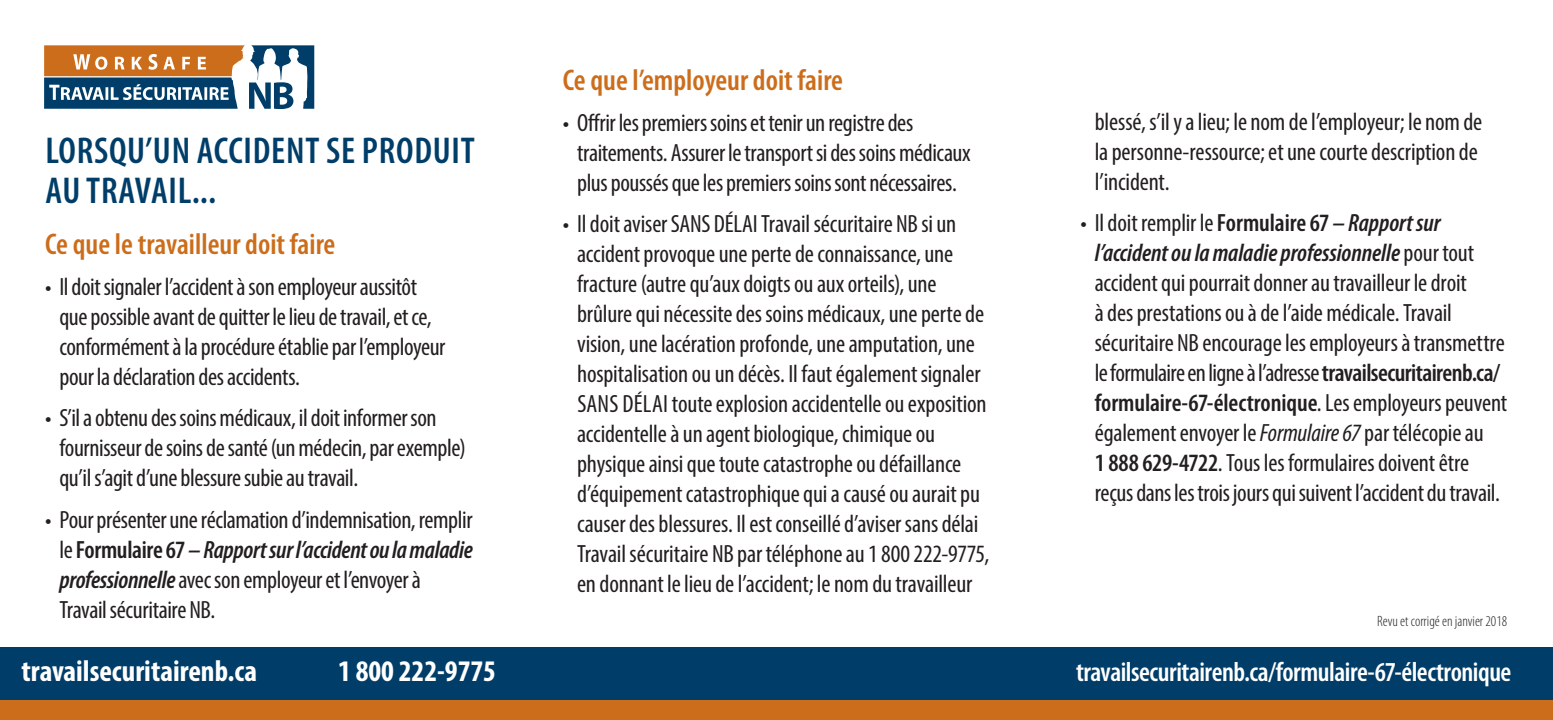
<style>
.page{position:relative;width:1553px;height:720px;background:#fff}
.page>*{position:absolute;margin:0;border:0;box-sizing:border-box;transform-origin:0 0}
.t1{font:600 condensed 37.5px/40px "Myriad Pro";letter-spacing:.02em;color:#003e69}
.t2{font:600 condensed 30px "Myriad Pro";color:#cc6d1b}
.t3{font:700 condensed 30px "Myriad Pro";color:#fff}
.t4{font:600 condensed 27.5px "Myriad Pro";letter-spacing:-.015em;color:#fff}
.t5{font:condensed 25px/30px "Myriad Pro";letter-spacing:-.01em;color:#231f20}
.t6{font:300 condensed 15px "Myriad Pro";color:#231f20}
.s1{font-weight:600}
.s2{font-weight:600;font-style:italic}
.s3{font-style:italic}
</style>
<div class="page">
<div style="left:0;top:647px;width:1552px;height:54px;background:#003e69"></div>
<div style="left:0;top:701px;width:1552px;height:19px;background:#cc6d1b"></div>
<svg style="left:44px;top:45px;width:270px;height:64px"></svg>
<p class="t1" style="left:45px;top:131px;width:431px">LORSQU’UN ACCIDENT SE PRODUIT<br>AU TRAVAIL...</p>
<p class="t2" style="left:45px;top:228px;width:292px">Ce que le travailleur doit faire</p>
<p class="t5" style="left:59px;top:272px;width:387px;text-indent:-14px">• Il doit signaler l’accident à son employeur aussitôt que possible avant de quitter le lieu de travail, et ce, conformément à la procédure établie par l’employeur pour la déclaration des accidents.</p>
<p class="t5" style="left:59px;top:403px;width:408px;text-indent:-14px">• S’il a obtenu des soins médicaux, il doit informer son fournisseur de soins de santé (un médecin, par exemple) qu’il s’agit d’une blessure subie au travail.</p>
<p class="t5" style="left:59px;top:504px;width:415px;text-indent:-14px">• Pour présenter une réclamation d’indemnisation, remplir le <span class="s1">Formulaire 67</span> <span class="s2">– Rapport sur l’accident ou la maladie professionnelle</span> avec son employeur et l’envoyer à Travail sécuritaire NB.</p>
<p class="t3" style="left:22px;top:652px;width:237px">travailsecuritairenb.ca</p>
<p class="t3" style="left:338px;top:652px;width:159px">1 800 222-9775</p>
<p class="t2" style="left:562px;top:63px;width:282px">Ce que l’employeur doit faire</p>
<p class="t5" style="left:577px;top:107px;width:395px;text-indent:-14px">• Offrir les premiers soins et tenir un registre des traitements. Assurer le transport si des soins médicaux plus poussés que les premiers soins sont nécessaires.</p>
<p class="t5" style="left:577px;top:208px;width:414px;text-indent:-14px">• Il doit aviser SANS DÉLAI Travail sécuritaire NB si un accident provoque une perte de connaissance, une fracture (autre qu’aux doigts ou aux orteils), une brûlure qui nécessite des soins médicaux, une perte de vision, une lacération profonde, une amputation, une hospitalisation ou un décès. Il faut également signaler SANS DÉLAI toute explosion accidentelle ou exposition accidentelle à un agent biologique, chimique ou physique ainsi que toute catastrophe ou défaillance d’équipement catastrophique qui a causé ou aurait pu causer des blessures. Il est conseillé d’aviser sans délai Travail sécuritaire NB par téléphone au 1 800 222-9775, en donnant le lieu de l’accident; le nom du travailleur</p>
<p class="t5" style="left:1094px;top:107px;width:389px">blessé, s’il y a lieu; le nom de l’employeur; le nom de la personne-ressource; et une courte description de l’incident.</p>
<p class="t5" style="left:1094px;top:208px;width:414px;text-indent:-14px">• Il doit remplir le <span class="s1">Formulaire 67</span> <span class="s2">– Rapport sur l’accident ou la maladie professionnelle</span> pour tout accident qui pourrait donner au travailleur le droit<br>à des prestations ou à de l’aide médicale. Travail sécuritaire NB encourage les employeurs à transmettre le formulaire en ligne à l’adresse <span class="s1">travailsecuritairenb.ca/ formulaire-67-électronique</span>. Les employeurs peuvent également envoyer le <span class="s3">Formulaire 67</span> par télécopie au<br><span class="s1">1 888 629-4722</span>. Tous les formulaires doivent être reçus dans les trois jours qui suivent l’accident du travail.</p>
<p class="t6" style="left:1377px;top:613px;width:131px">Revu et corrigé en janvier 2018</p>
<p class="t4" style="left:1076px;top:657px;width:437px">travailsecuritairenb.ca/formulaire-67-électronique</p>
</div>
